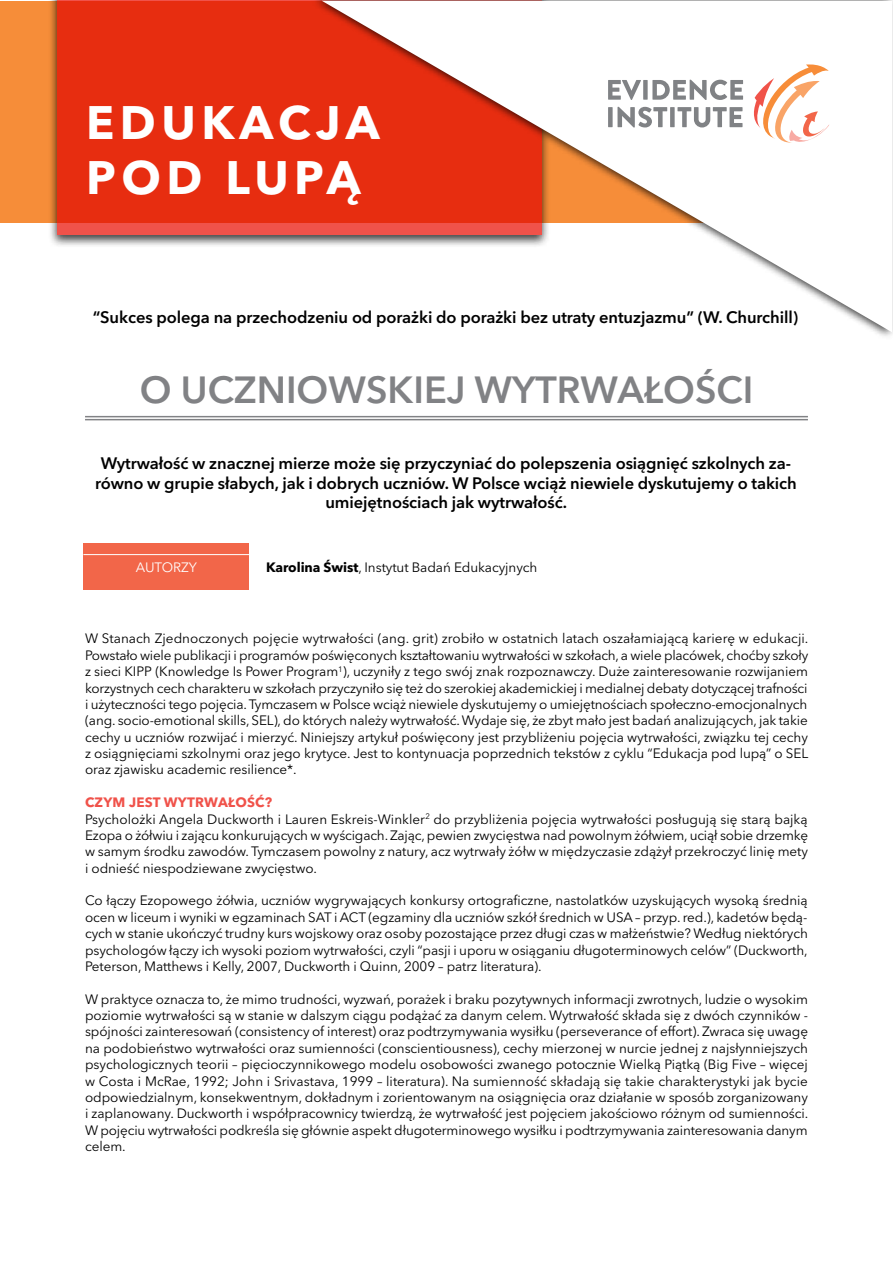
<style>
.page{position:relative;width:893px;height:1263px;background:#fff}
.page>*{position:absolute;margin:0;border:0;box-sizing:border-box;transform-origin:0 0}
.t1{font:700 46.5px/55.8px "Avenir Next LT Pro";letter-spacing:.12em;color:#fff}
.t2{font:600 37.5px "Avenir Next LT Pro";color:#818285}
.t3{font:600 16.5px/19.8px "Avenir Next LT Pro";letter-spacing:-.005em;color:#000;text-align:center}
.t4{font:13.5px/16.4px "Avenir Next LT Pro";letter-spacing:-.005em;color:#000;text-align:justify}
.t5{font:13.5px "Avenir Next LT Pro";letter-spacing:-.005em;color:#fff}
.s1{font-weight:700}
.s2{font-weight:700;color:#f0524a}
</style>
<div class="page">
<div style="left:1px;top:1px;width:891px;height:221px;background:#f68d39"></div>
<div style="left:48px;top:0;width:503px;height:248px;background:#000;opacity:.75"></div>
<div style="left:57px;top:0;width:484px;height:234px;background:#e72d10"></div>
<div style="left:311px;top:0;width:582px;height:340px;background:#000;opacity:.75"></div>
<svg style="left:322px;top:1px;width:570px;height:331px;fill:#fff"></svg>
<svg style="left:751px;top:64px;width:78px;height:79px;background:#fce0d2"></svg>
<svg style="left:608px;top:80px;width:33px;height:20px"></svg>
<div style="left:643px;top:80px;width:5px;height:20px;background:#808285"></div>
<svg style="left:652px;top:80px;width:91px;height:20px;background:#bbbcbe"></svg>
<div style="left:608px;top:107px;width:5px;height:20px;background:#808285"></div>
<svg style="left:617px;top:107px;width:50px;height:20px"></svg>
<div style="left:670px;top:107px;width:5px;height:20px;background:#808285"></div>
<svg style="left:677px;top:107px;width:65px;height:20px"></svg>
<hr style="left:85px;top:416px;width:723px;height:1px;background:#818285">
<hr style="left:85px;top:419px;width:723px;height:1px;background:#818285">
<div style="left:83px;top:544px;width:166px;height:46px;background:#f26649"></div>
<hr style="left:83px;top:554px;width:166px;height:1px;background:#fff">
<h1 class="t1" style="left:86px;top:94px;width:295px">EDUKACJA<br>POD LUPĄ</h1>
<p class="t3" style="left:93px;top:307px;width:707px">“Sukces polega na przechodzeniu od porażki do porażki bez utraty entuzjazmu” (W. Churchill)</p>
<h2 class="t2" style="left:140px;top:367px;width:615px">O UCZNIOWSKIEJ WYTRWAŁOŚCI</h2>
<p class="t3" style="left:95px;top:453px;width:703px">Wytrwałość w znacznej mierze może się przyczyniać do polepszenia osiągnięć szkolnych za&shy;równo w grupie słabych, jak i dobrych uczniów. W Polsce wciąż niewiele dyskutujemy o takich umiejętnościach jak wytrwałość.</p>
<p class="t5" style="left:136px;top:559px;width:63px">AUTORZY</p>
<p class="t4" style="left:266px;top:559px;width:273px"><span class="s1">Karolina Świst</span>, Instytut Badań Edukacyjnych</p>
<p class="t4" style="left:85px;top:630px;width:725px">W Stanach Zjednoczonych pojęcie wytrwałości (ang. grit) zrobiło w ostatnich latach oszałamiającą karierę w edukacji.<br>Powstało wiele publikacji i programów poświęconych kształtowaniu wytrwałości w szkołach, a wiele placówek, choćby szkoły z sieci KIPP (Knowledge Is Power Program<sup>1</sup>), uczyniły z tego swój znak rozpoznawczy. Duże zainteresowanie rozwijaniem korzystnych cech charakteru w szkołach przyczyniło się też do szerokiej akademickiej i medialnej debaty dotyczącej trafności i użyteczności tego pojęcia. Tymczasem w Polsce wciąż niewiele dyskutujemy o umiejętnościach społeczno-emocjonalnych (ang. socio-emotional skills, SEL), do których należy wytrwałość. Wydaje się, że zbyt mało jest badań analizujących, jak takie cechy u uczniów rozwijać i mierzyć. Niniejszy artykuł poświęcony jest przybliżeniu pojęcia wytrwałości, związku tej cechy z osiągnięciami szkolnymi oraz jego krytyce. Jest to kontynuacja poprzednich tekstów z cyklu “Edukacja pod lupą” o SEL oraz zjawisku academic resilience*.</p>
<p class="t4" style="left:85px;top:794px;width:725px;text-align:left"><span class="s2">CZYM JEST WYTRWAŁOŚĆ?<br></span>Psycholożki Angela Duckworth i Lauren Eskreis-Winkler<sup>2</sup> do przybliżenia pojęcia wytrwałości posługują się starą bajką Ezopa o żółwiu i zającu konkurujących w wyścigach. Zając, pewien zwycięstwa nad powolnym żółwiem, uciął sobie drzemkę w samym środku zawodów. Tymczasem powolny z natury, acz wytrwały żółw w międzyczasie zdążył przekroczyć linię mety i odnieść niespodziewane zwycięstwo.</p>
<p class="t4" style="left:85px;top:892px;width:724px">Co łączy Ezopowego żółwia, uczniów wygrywających konkursy ortograficzne, nastolatków uzyskujących wysoką średnią ocen w liceum i wyniki w egzaminach SAT i ACT (egzaminy dla uczniów szkół średnich w USA – przyp. red.), kadetów będą&shy;cych w stanie ukończyć trudny kurs wojskowy oraz osoby pozostające przez długi czas w małżeństwie? Według niektórych psychologów łączy ich wysoki poziom wytrwałości, czyli “pasji i uporu w osiąganiu długoterminowych celów” (Duckworth, Peterson, Matthews i Kelly, 2007, Duckworth i Quinn, 2009 – patrz literatura).</p>
<p class="t4" style="left:85px;top:991px;width:725px">W praktyce oznacza to, że mimo trudności, wyzwań, porażek i braku pozytywnych informacji zwrotnych, ludzie o wysokim poziomie wytrwałości są w stanie w dalszym ciągu podążać za danym celem. Wytrwałość składa się z dwóch czynników - spójności zainteresowań (consistency of interest) oraz podtrzymywania wysiłku (perseverance of effort). Zwraca się uwagę na podobieństwo wytrwałości oraz sumienności (conscientiousness), cechy mierzonej w nurcie jednej z najsłynniejszych psychologicznych teorii – pięcioczynnikowego modelu osobowości zwanego potocznie Wielką Piątką (Big Five – więcej w Costa i McRae, 1992; John i Srivastava, 1999 – literatura). Na sumienność składają się takie charakterystyki jak bycie odpowiedzialnym, konsekwentnym, dokładnym i zorientowanym na osiągnięcia oraz działanie w sposób zorganizowany i zaplanowany. Duckworth i współpracownicy twierdzą, że wytrwałość jest pojęciem jakościowo różnym od sumienności.<br>W pojęciu wytrwałości podkreśla się głównie aspekt długoterminowego wysiłku i podtrzymywania zainteresowania danym celem.</p>
</div>
